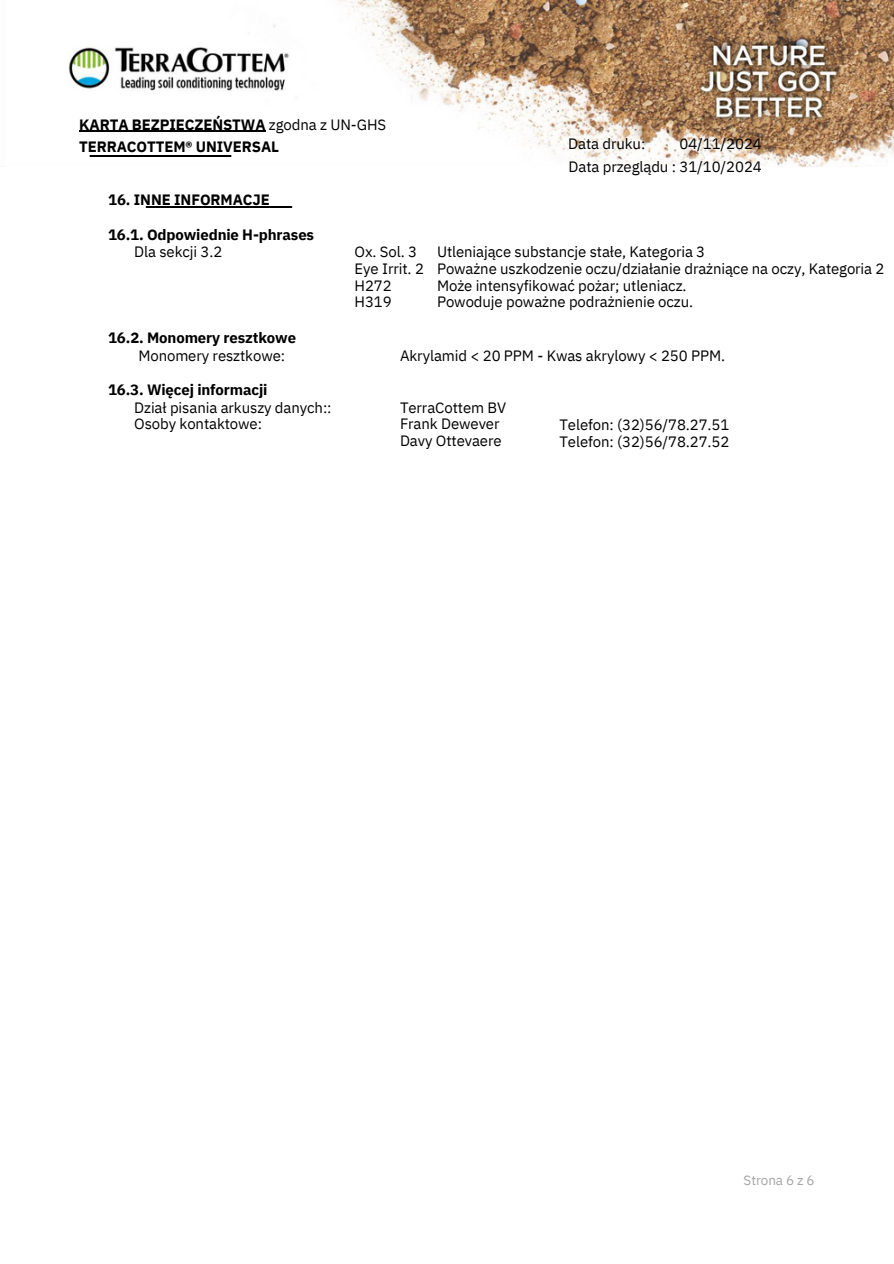
<style>
.page{position:relative;width:894px;height:1264px;background:#fff}
.page>*{position:absolute;margin:0;border:0;box-sizing:border-box;transform-origin:0 0}
.t1{font:15px "IBM Plex Sans";letter-spacing:-.005em;color:#000}
.t2{font:700 15px "IBM Plex Sans";letter-spacing:-.005em;color:#000}
.t3{font:13.5px "IBM Plex Sans";letter-spacing:-.005em;color:#a6a6a6}
.s1{font-weight:400}
</style>
<div class="page">
<img style="left:69px;top:0;width:824px;height:167px">
<img style="left:81px;top:155px;width:159px;height:1px">
<img style="left:145px;top:207px;width:148px;height:1px">
<hr style="left:79px;top:131px;width:186px;height:1px;background:#000">
<p class="t2" style="left:79px;top:114px;width:308px">KARTA BEZPIECZEŃSTWA <span class="s1">zgodna z UN-GHS</span></p>
<p class="t2" style="left:79px;top:137px;width:201px">TERRACOTTEM® UNIVERSAL</p>
<p class="t1" style="left:679px;top:134px;width:84px">04/11/2024</p>
<p class="t1" style="left:568px;top:156px;width:195px">Data przeglądu : 31/10/2024</p>
<p class="t1" style="left:568px;top:134px;width:79px">Data druku:</p>
<p class="t2" style="left:108px;top:190px;width:163px">16. INNE INFORMACJE</p>
<p class="t2" style="left:108px;top:224px;width:207px">16.1. Odpowiednie H-phrases</p>
<p class="t1" style="left:134px;top:242px;width:89px">Dla sekcji 3.2</p>
<p class="t1" style="left:354px;top:242px;width:64px">Ox. Sol. 3</p>
<p class="t1" style="left:354px;top:259px;width:71px">Eye Irrit. 2</p>
<p class="t1" style="left:354px;top:275px;width:39px">H272</p>
<p class="t1" style="left:354px;top:291px;width:39px">H319</p>
<p class="t1" style="left:437px;top:241px;width:269px">Utleniające substancje stałe, Kategoria 3</p>
<h1 class="t1" style="left:437px;top:258px;width:449px">Poważne uszkodzenie oczu/działanie drażniące na oczy, Kategoria 2</h1>
<p class="t1" style="left:437px;top:275px;width:251px">Może intensyfikować pożar; utleniacz.</p>
<p class="t1" style="left:437px;top:292px;width:258px">Powoduje poważne podrażnienie oczu.</p>
<p class="t2" style="left:108px;top:328px;width:189px">16.2. Monomery resztkowe</p>
<p class="t1" style="left:138px;top:345px;width:148px">Monomery resztkowe:</p>
<p class="t1" style="left:400px;top:345px;width:326px">Akrylamid &lt; 20 PPM - Kwas akrylowy &lt; 250 PPM.</p>
<p class="t2" style="left:108px;top:379px;width:161px">16.3. Więcej informacji</p>
<p class="t1" style="left:134px;top:397px;width:199px">Dział pisania arkuszy danych::</p>
<p class="t1" style="left:134px;top:414px;width:129px">Osoby kontaktowe:</p>
<p class="t1" style="left:400px;top:397px;width:108px">TerraCottem BV</p>
<p class="t1" style="left:400px;top:414px;width:101px">Frank Dewever</p>
<h1 class="t1" style="left:400px;top:431px;width:103px">Davy Ottevaere</h1>
<p class="t1" style="left:559px;top:415px;width:171px">Telefon: (32)56/78.27.51</p>
<p class="t1" style="left:559px;top:431px;width:171px">Telefon: (32)56/78.27.52</p>
<h1 class="t3" style="left:743px;top:1171px;width:72px">Strona 6 z 6</h1>
</div>
